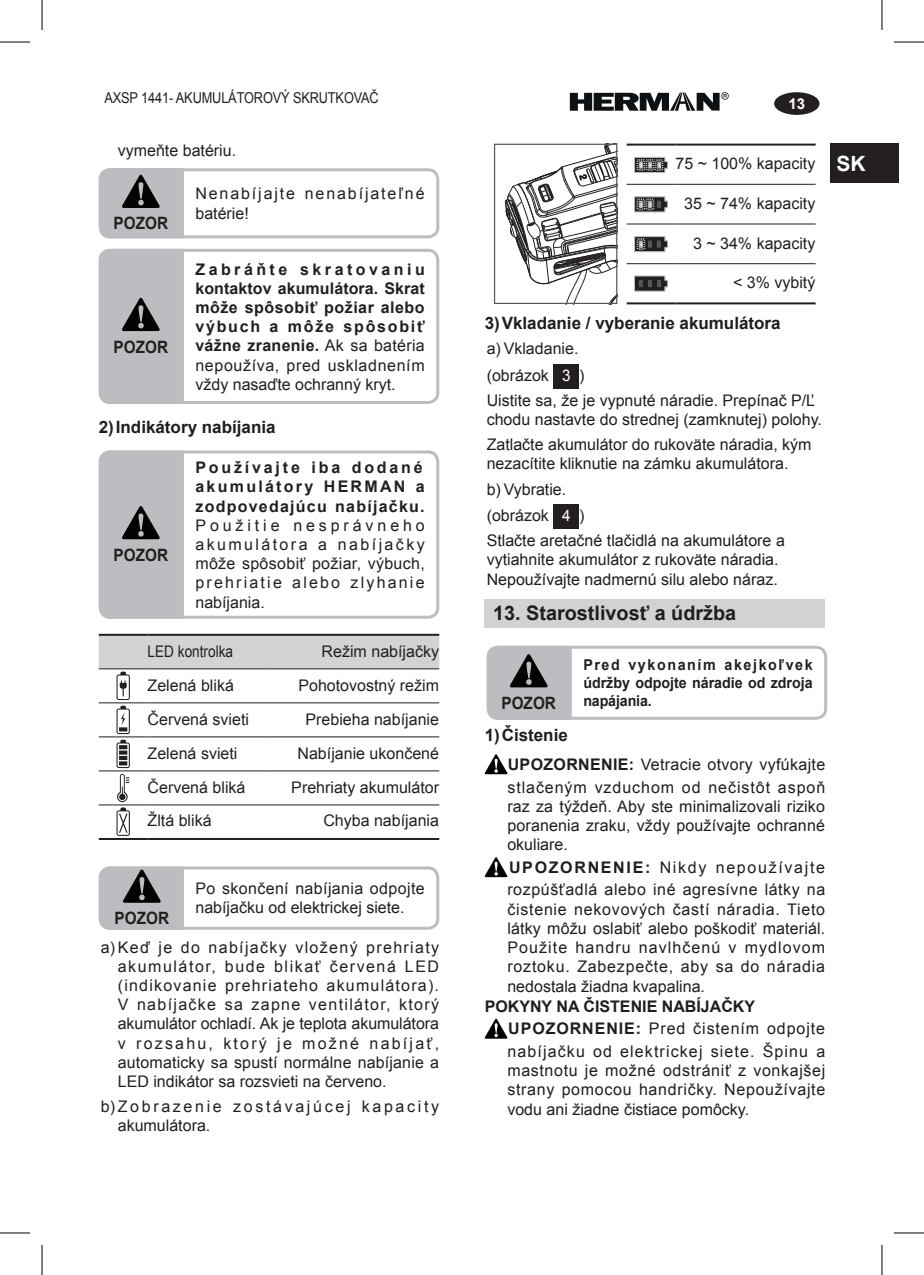
<style>
.page{position:relative;width:924px;height:1275px;background:#fff}
.page>*{position:absolute;margin:0;border:0;box-sizing:border-box;transform-origin:0 0}
.t1{font:700 21px "Arial";color:#fff}
.t2{font:700 20px "Arial";color:#211d1e}
.t3{font:700 17px "Arial";color:#211d1e}
.t4{font:700 17px "Arial";color:#231f20;scale:.9 1}
.t5{font:16px/19.2px "Arial";color:#231f20;text-align:justify}
.t6{font:16px/19.2px "Arial";color:#211d1e}
.t7{font:700 16px/19.2px "Arial";letter-spacing:.11em;color:#231f20;text-align:justify}
.t8{font:16px/22.6px "Arial";letter-spacing:.07em;color:#211d1e}
.t9{font:16px/22.8px "Arial";letter-spacing:.06em;color:#211d1e}
.t10{font:16px/22.6px "Arial";letter-spacing:.035em;color:#211d1e}
.t11{font:700 16px/19.2px "Arial";letter-spacing:.14em;color:#231f20}
.t12{font:16px/19.2px "Arial";letter-spacing:.165em;color:#231f20}
.t13{font:16px/19.2px "Arial";letter-spacing:.115em;color:#231f20}
.t14{font:16px "Arial";color:#211d1e;scale:.85 1}
.t15{font:700 15px/18px "Arial";color:#231f20;scale:.95 1}
.t16{font:15px "Arial";letter-spacing:-.01em;color:#231f20;scale:.85 1}
.t17{font:700 15px "Arial";color:#fff}
.s1{font-weight:400}
.s2{color:#211d1e}
.s3{color:#fff}
.s4{font-weight:700}
</style>
<div class="page">
<div style="left:830px;top:143px;width:68px;height:40px;background:#231f20"></div>
<div style="left:99px;top:168px;width:340px;height:70px;border:3px solid #bcbdc0;border-radius:10px"></div>
<svg style="left:99px;top:168px;width:85px;height:70px"></svg>
<div style="left:99px;top:249px;width:340px;height:155px;border:3px solid #bcbdc0;border-radius:10px"></div>
<div style="left:99px;top:249px;width:85px;height:155px;background:#bcbdc0"></div>
<div style="left:99px;top:450px;width:340px;height:169px;border:3px solid #bcbdc0;border-radius:10px"></div>
<div style="left:99px;top:450px;width:85px;height:169px;background:#bcbdc0"></div>
<hr style="left:99px;top:838px;width:48px;height:2px;background:#231f20">
<hr style="left:147px;top:838px;width:122px;height:2px;background:#231f20">
<hr style="left:269px;top:838px;width:170px;height:2px;background:#231f20">
<hr style="left:99px;top:634px;width:48px;height:2px;background:#231f20">
<hr style="left:147px;top:634px;width:122px;height:2px;background:#231f20">
<hr style="left:269px;top:634px;width:170px;height:2px;background:#231f20">
<svg style="left:99px;top:635px;width:340px;height:201px"></svg>
<div style="left:99px;top:866px;width:340px;height:63px;border:3px solid #bcbdc0;border-radius:10px"></div>
<svg style="left:99px;top:866px;width:85px;height:63px"></svg>
<svg style="left:504px;top:143px;width:114px;height:161px"></svg>
<div style="left:493px;top:144px;width:124px;height:160px;border:1px solid #57585a"></div>
<hr style="left:626px;top:144px;width:49px;height:2px;background:#231f20">
<hr style="left:675px;top:144px;width:140px;height:2px;background:#231f20">
<hr style="left:626px;top:302px;width:49px;height:2px;background:#231f20">
<hr style="left:675px;top:302px;width:140px;height:2px;background:#231f20">
<svg style="left:626px;top:145px;width:189px;height:158px"></svg>
<div style="left:553px;top:364px;width:25px;height:24px;background:#231f20"></div>
<div style="left:553px;top:504px;width:25px;height:24px;background:#231f20"></div>
<div style="left:484px;top:599px;width:340px;height:29px;background:#d1d2d4"></div>
<div style="left:486px;top:646px;width:340px;height:74px;border:3px solid #bcbdc0;border-radius:10px"></div>
<svg style="left:486px;top:646px;width:85px;height:74px"></svg>
<svg style="left:484px;top:754px;width:23px;height:20px"></svg>
<svg style="left:484px;top:857px;width:23px;height:20px"></svg>
<svg style="left:484px;top:1018px;width:23px;height:20px"></svg>
<div style="left:773px;top:92px;width:46px;height:23px;background:#231f20;border-radius:50%"></div>
<svg style="left:569px;top:92px;width:159px;height:19px"></svg>
<hr style="left:0;top:42px;width:30px;height:1px;background:#000">
<hr style="left:893px;top:42px;width:30px;height:1px;background:#000">
<hr style="left:0;top:1232px;width:30px;height:1px;background:#000">
<hr style="left:893px;top:1232px;width:30px;height:1px;background:#000">
<hr style="left:42px;top:0;width:1px;height:30px;background:#000">
<hr style="left:42px;top:1245px;width:1px;height:30px;background:#000">
<hr style="left:881px;top:0;width:1px;height:30px;background:#000">
<hr style="left:881px;top:1245px;width:1px;height:30px;background:#000">
<p class="t16" style="left:104px;top:88px;width:324px">AXSP 1441- AKUMULÁTOROVÝ SKRUTKOVAČ</p>
<p class="t5" style="left:118px;top:141px;width:120px">vymeňte batériu.</p>
<p class="t13" style="left:195px;top:184px;width:230px">Nenabíjajte nenabíjateľné batérie!</p>
<p class="t4" style="left:113px;top:212px;width:62px">POZOR</p>
<p class="t7" style="left:195px;top:260px;width:231px">Zabráňte skratovaniu kontaktov akumulátora. Skrat môže spôsobiť požiar alebo výbuch a môže spôsobiť vážne zranenie. <span class="s1">Ak sa batéria nepoužíva, pred uskladnením vždy nasaďte ochranný kryt.</span></p>
<p class="t4" style="left:113px;top:335px;width:62px">POZOR</p>
<p class="t3" style="left:99px;top:416px;width:178px">2)Indikátory nabíjania</p>
<p class="t11" style="left:195px;top:458px;width:231px">Používajte iba dodané akumulátory HERMAN a zodpovedajúcu nabíjačku.</p>
<p class="t5" style="left:195px;top:515px;width:231px">Použitie nesprávneho akumulátora a nabíjačky môže spôsobiť požiar, výbuch, prehriatie alebo zlyhanie nabíjania.</p>
<p class="t4" style="left:113px;top:543px;width:62px">POZOR</p>
<p class="t14" style="left:147px;top:640px;width:102px">LED kontrolka</p>
<p class="t5" style="left:321px;top:641px;width:119px">Režim nabíjačky</p>
<p class="t5" style="left:147px;top:675px;width:88px">Zelená bliká</p>
<p class="t5" style="left:298px;top:675px;width:142px">Pohotovostný režim</p>
<p class="t5" style="left:147px;top:709px;width:103px">Červená svieti</p>
<p class="t5" style="left:305px;top:709px;width:135px">Prebieha nabíjanie</p>
<p class="t5" style="left:147px;top:743px;width:91px">Zelená svieti</p>
<p class="t5" style="left:297px;top:743px;width:143px">Nabíjanie ukončené</p>
<p class="t5" style="left:147px;top:777px;width:99px">Červená bliká</p>
<p class="t5" style="left:291px;top:777px;width:149px">Prehriaty akumulátor</p>
<p class="t5" style="left:147px;top:811px;width:66px">Žltá bliká</p>
<p class="t5" style="left:323px;top:811px;width:117px">Chyba nabíjania</p>
<p class="t5" style="left:195px;top:879px;width:231px">Po skončení nabíjania odpojte nabíjačku od elektrickej siete.</p>
<p class="t4" style="left:114px;top:907px;width:62px">POZOR</p>
<p class="t5" style="left:118px;top:937px;width:323px;text-indent:-17px">a)Keď je do nabíjačky vložený prehriaty akumulátor, bude blikať červená LED (indikovanie prehriateho akumulátora).<br>V nabíjačke sa zapne ventilátor, ktorý akumulátor ochladí. Ak je teplota akumulátora v rozsahu, ktorý je možné nabíjať, automaticky sa spustí normálne nabíjanie a LED indikátor sa rozsvieti na červeno.</p>
<p class="t12" style="left:118px;top:1096px;width:323px;text-indent:-17px">b)Zobrazenie zostávajúcej kapacity akumulátora.</p>
<p class="t17" style="left:788px;top:94px;width:18px">13</p>
<p class="t5" style="left:675px;top:154px;width:141px">75 ~ 100% kapacity</p>
<p class="t5" style="left:683px;top:194px;width:133px">35 ~ 74% kapacity</p>
<p class="t5" style="left:692px;top:233px;width:124px">3 ~ 34% kapacity</p>
<p class="t5" style="left:732px;top:273px;width:84px">&lt; 3% vybitý</p>
<p class="t3" style="left:484px;top:312px;width:297px">3)Vkladanie / vyberanie akumulátora</p>
<p class="t5" style="left:486px;top:336px;width:99px;line-height:26.8px">a) Vkladanie. <span class="s2">(obrázok</span> <span class="s3">3</span> <span class="s2">)</span></p>
<p class="t6" style="left:486px;top:391px;width:337px">Uistite sa, že je vypnuté náradie. Prepínač P/Ľ chodu nastavte do strednej (zamknutej) polohy.</p>
<p class="t6" style="left:486px;top:435px;width:326px">Zatlačte akumulátor do rukoväte náradia, kým nezacítite kliknutie na zámku akumulátora.</p>
<p class="t6" style="left:486px;top:475px;width:99px;line-height:26.8px">b) Vybratie. (obrázok <span class="s3">4</span> )</p>
<p class="t6" style="left:486px;top:531px;width:299px">Stlačte aretačné tlačidlá na akumulátore a vytiahnite akumulátor z rukoväte náradia.<br>Nepoužívajte nadmernú silu alebo náraz.</p>
<p class="t2" style="left:493px;top:599px;width:244px">13. Starostlivosť a údržba</p>
<p class="t15" style="left:583px;top:656px;width:243px">Pred vykonaním akejkoľvek údržby odpojte náradie od zdroja</p>
<p class="t4" style="left:501px;top:691px;width:62px">POZOR</p>
<p class="t15" style="left:583px;top:692px;width:74px">napájania.</p>
<p class="t3" style="left:484px;top:724px;width:85px">1)Čistenie</p>
<p class="t9" style="left:507px;top:753px;width:319px"><span class="s4">UPOZORNENIE:</span> Vetracie otvory vyfúkajte stlačeným vzduchom od nečistôt aspoň</p>
<p class="t6" style="left:507px;top:797px;width:319px;text-align:justify">raz za týždeň. Aby ste minimalizovali riziko poranenia zraku, vždy používajte ochranné okuliare.</p>
<p class="t10" style="left:507px;top:856px;width:319px"><span class="s4">UPOZORNENIE:</span> Nikdy nepoužívajte rozpúšťadlá alebo iné agresívne látky na</p>
<p class="t6" style="left:507px;top:899px;width:319px;text-align:justify">čistenie nekovových častí náradia. Tieto látky môžu oslabiť alebo poškodiť materiál.<br>Použite handru navlhčenú v mydlovom roztoku. Zabezpečte, aby sa do náradia nedostala žiadna kvapalina.</p>
<p class="t8" style="left:507px;top:995px;width:319px;text-indent:-23px"><span class="s4">POKYNY NA ČISTENIE NABÍJAČKY<br>UPOZORNENIE:</span> Pred čistením odpojte nabíjačku od elektrickej siete. Špinu a</p>
<p class="t6" style="left:507px;top:1061px;width:319px;text-align:justify">mastnotu je možné odstrániť z vonkajšej strany pomocou handričky. Nepoužívajte vodu ani žiadne čistiace pomôcky.</p>
<h1 class="t1" style="left:836px;top:149px;width:31px">SK</h1>
</div>
